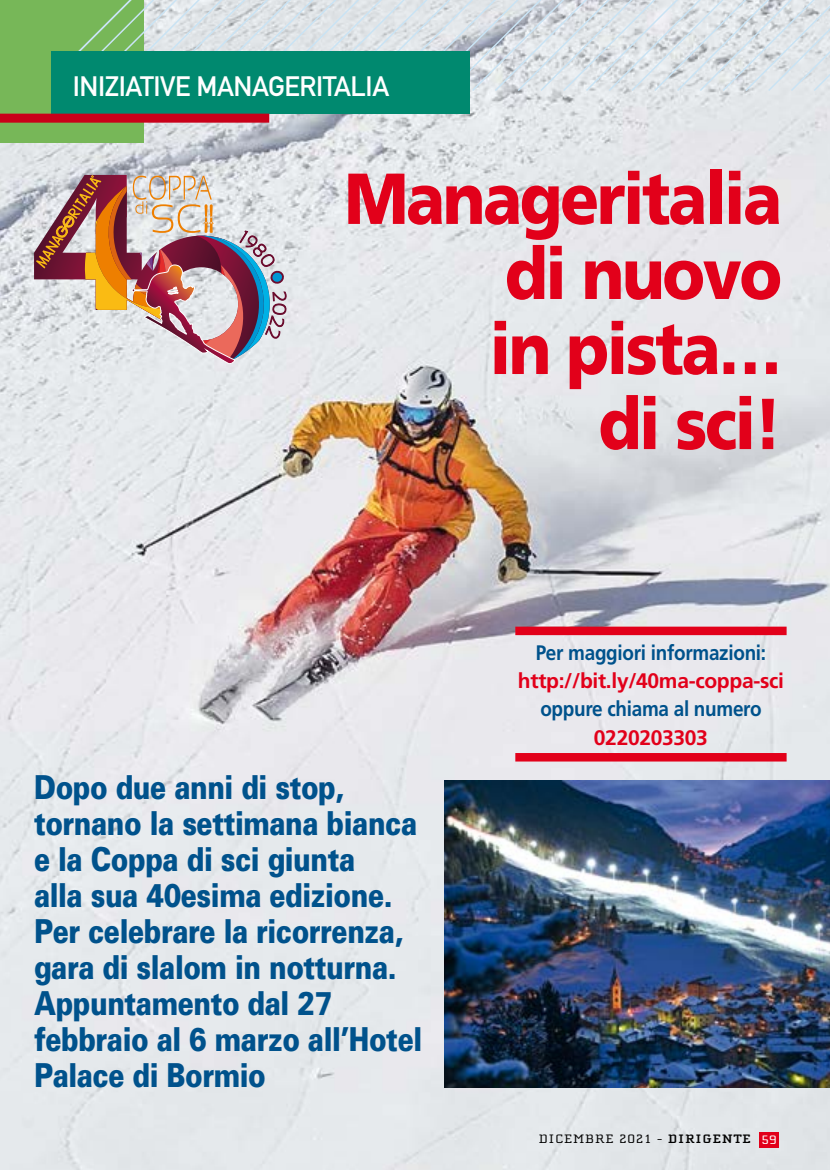
<style>
.page{position:relative;width:830px;height:1170px;background:#fff}
.page>*{position:absolute;margin:0;border:0;box-sizing:border-box;transform-origin:0 0}
.t1{font:900 72px/75px "Frutiger";letter-spacing:-.035em;color:#e2001a;text-align:right;scale:.88 1}
.t2{font:900 33px/36px "Univers";letter-spacing:-.015em;color:#00528c;scale:.8 1}
.t3{font:27.75px "DIN Mittelschrift";letter-spacing:-.015em;color:#fff}
.t4{font:700 21px "Frutiger";letter-spacing:-.015em;color:#00528c;scale:.9 1}
.t5{font:700 21px "Frutiger";letter-spacing:-.015em;color:#e2001a}
.t6{font:12.6px "Cholla Slab";letter-spacing:.05em;color:#000;scale:1.2 1}
.t7{font:12.6px "Cholla Slab";color:#fff;scale:1.2 1}
.s1{font-weight:700}
</style>
<div class="page">
<img style="left:0;top:93px;width:829px;height:1076px">
<div style="left:758px;top:1131px;width:20px;height:16px;background:#e2001a"></div>
<div style="left:0;top:0;width:143px;height:143px;background:#77b758"></div>
<svg style="left:78px;top:0;width:751px;height:93px;background:#d4dddc"></svg>
<div style="left:51px;top:51px;width:418px;height:63px;background:#00896f"></div>
<div style="left:0;top:114px;width:269px;height:9px;background:#c90019"></div>
<svg style="left:34px;top:175px;width:253px;height:196px;background:#c2a7a5"></svg>
<div style="left:515px;top:626px;width:271px;height:9px;background:#e2001a"></div>
<div style="left:515px;top:753px;width:271px;height:8px;background:#e2001a"></div>
<img style="left:444px;top:780px;width:385px;height:306px">
<p class="t3" style="left:73px;top:70px;width:318px">INIZIATIVE MANAGERITALIA</p>
<h1 class="t1" style="left:344px;top:160px;width:498px">Manageritalia di nuovo<br>in pista…<br>di sci!</h1>
<p class="t2" style="left:34px;top:768px;width:486px">Dopo due anni di stop, tornano la settimana bianca e la Coppa di sci giunta<br>alla sua 40esima edizione.<br>Per celebrare la ricorrenza, gara di slalom in notturna.<br>Appuntamento dal 27 febbraio al 6 marzo all’Hotel<br>Palace di Bormio</p>
<p class="t4" style="left:535px;top:640px;width:257px">Per maggiori informazioni:</p>
<p class="t5" style="left:517px;top:668px;width:267px">http://bit.ly/40ma-coppa-sci</p>
<p class="t4" style="left:540px;top:696px;width:247px">oppure chiama al numero</p>
<p class="t5" style="left:593px;top:724px;width:115px">0220203303</p>
<p class="t6" style="left:538px;top:1132px;width:178px">DICEMBRE 2021 - <span class="s1">DIRIGENTE</span></p>
<p class="t7" style="left:761px;top:1133px;width:14px">59</p>
</div>
